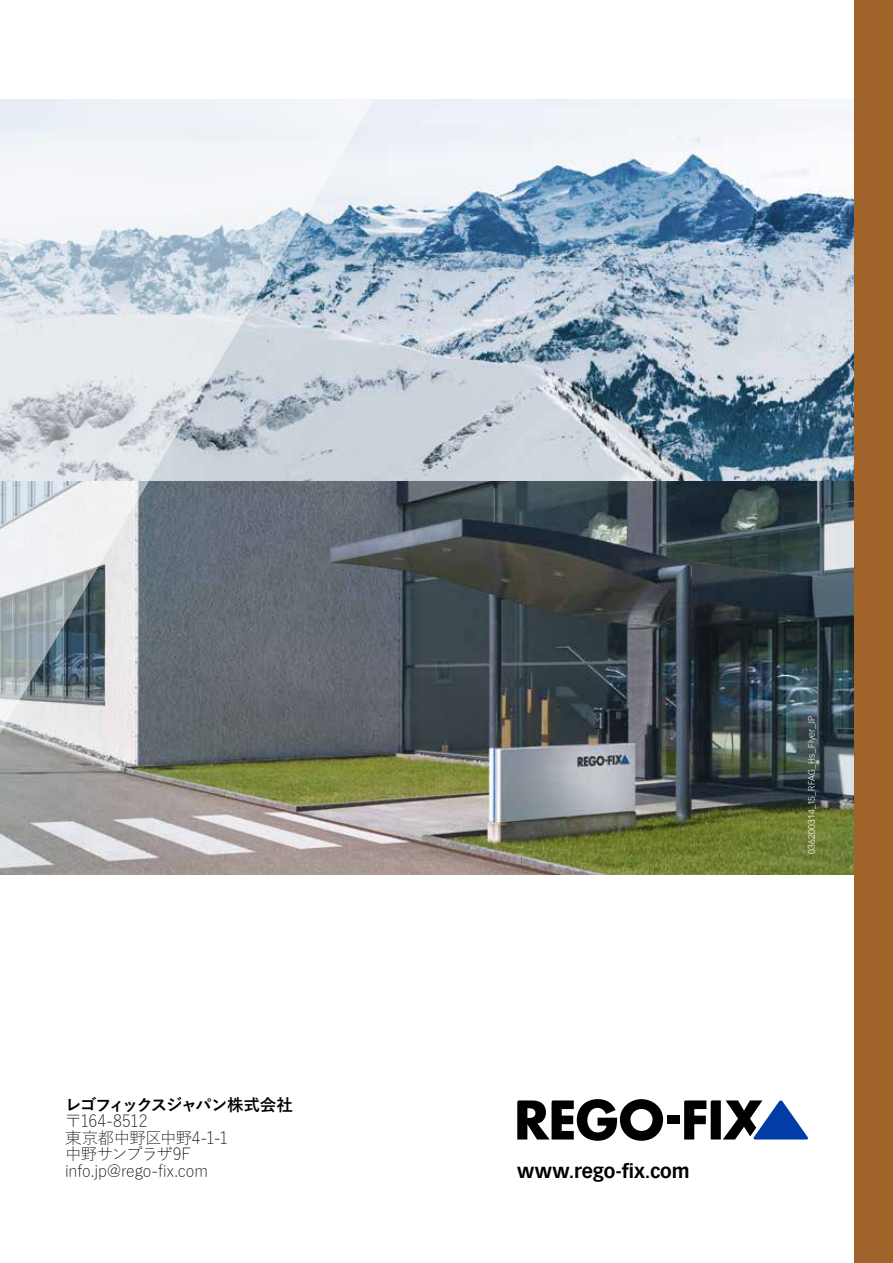
<style>
.page{position:relative;width:893px;height:1263px;background:#fff}
.page>*{position:absolute;margin:0;border:0;box-sizing:border-box;transform-origin:0 0}
.t1{font:700 18.9px "Vectora Com";letter-spacing:.005em;color:#000}
.t2{font:300 16.5px/16.5px "Yu Gothic";letter-spacing:-.02em;color:#000}
.t3{font:700 16.5px "Yu Gothic";letter-spacing:-.095em;color:#000}
.t4{font:300 9px "Vectora Com";letter-spacing:.02em;color:#fff}
</style>
<div class="page">
<img style="left:0;top:480px;width:855px;height:395px">
<img style="left:392px;top:99px;width:463px;height:381px">
<svg style="left:0;top:99px;width:392px;height:656px"></svg>
<div style="left:855px;top:0;width:38px;height:1263px;background:#a0642a"></div>
<div style="left:667px;top:1115px;width:13px;height:9px;background:#000"></div>
<svg style="left:517px;top:1099px;width:146px;height:42px"></svg>
<svg style="left:684px;top:1100px;width:124px;height:39px"></svg>
<p class="t3" style="left:65px;top:1095px;width:229px">レゴフィックスジャパン株式会社</p>
<p class="t2" style="left:65px;top:1111px;width:165px">〒164-8512<br>東京都中野区中野4-1-1中野サンプラザ9F info.jp@rego-fix.com</p>
<p class="t4" style="left:806px;top:854px;width:140px;rotate:-90deg">036200314_15_RFAG_Hs_Flyer_JP</p>
<p class="t1" style="left:517px;top:1160px;width:174px">www.rego-fix.com</p>
</div>
